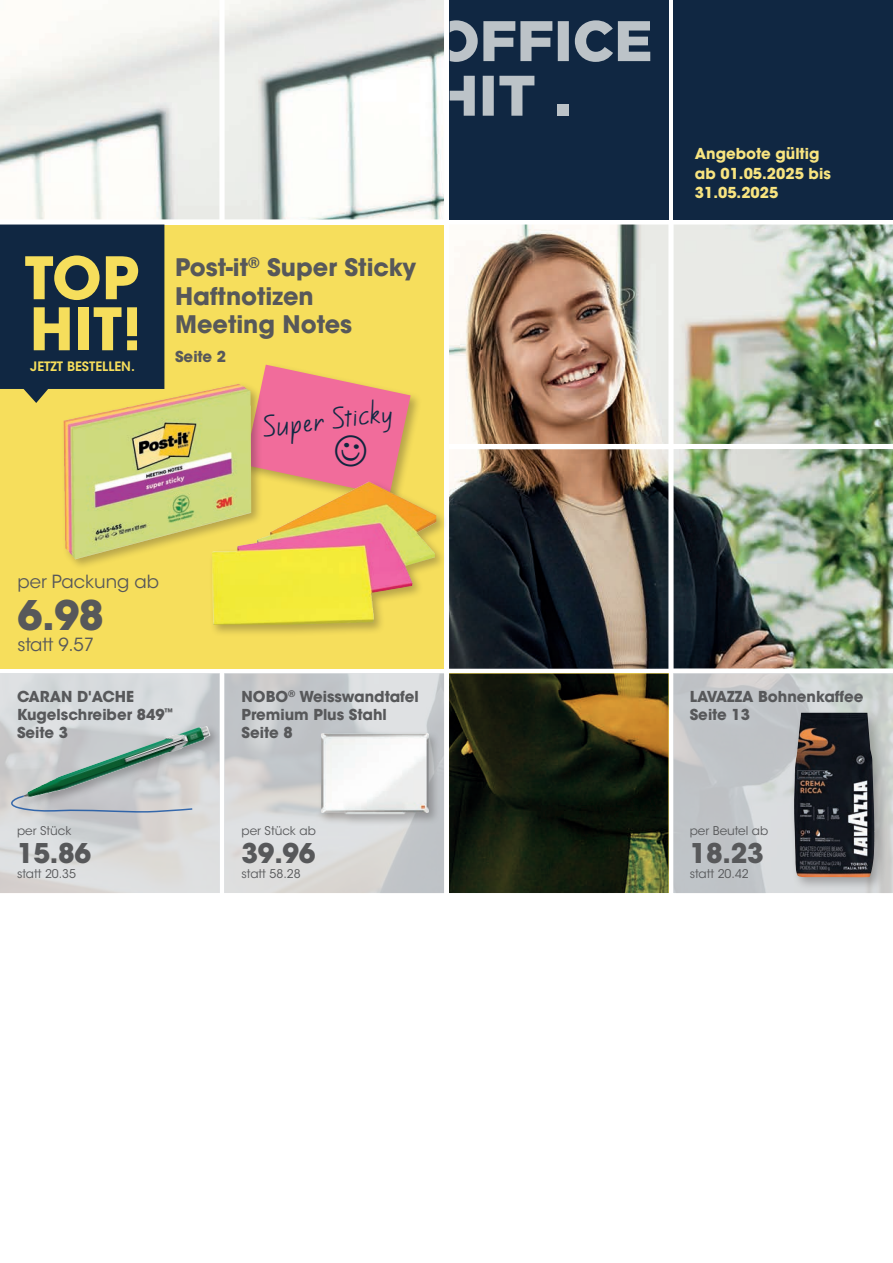
<style>
.page{position:relative;width:893px;height:1263px;background:#fff}
.page>*{position:absolute;margin:0;border:0;box-sizing:border-box;transform-origin:0 0}
.OH_TOP-Hit_TH-G2{font:700 58.05px "ITC Avant Garde Std";letter-spacing:.005em;color:#f6de5c}
.OH_Preis_Titelseite_gross{font:700 40.5px "ITC Avant Garde Std";color:#57585a}
.OH_Preis_Titelseite{font:700 27px "ITC Avant Garde Std";letter-spacing:-.01em;color:#57585a}
.OH_KG_Bezeichnung_TH_Titelseite{font:700 24px/28.5px "ITC Avant Garde Std";color:#57585a}
.OH_KG_Bezeichnung_Titelseite{font:22.65px "Kiwi School Handwriting";color:#112a44}
.OH_Preis_Text_Titelseite_gross{font:18px "ITC Avant Garde Std";color:#57585a}
.OH_Preis_Titelseite_gross-2{font:18px "ITC Avant Garde Std";letter-spacing:-.01em;color:#57585a}
.OH_KG_Bezeichnung_Titelseite-2{font:700 15px/18px "ITC Avant Garde Std";color:#57585a}
.OH_LO_Gueltigkeit_Titelseite{font:700 15px/19.5px "ITC Avant Garde Std";color:#f8e480}
.OH_KG_Seitenverweis{font:700 15px "ITC Avant Garde Std";color:#57585a}
.OH_TOP-Hit_Bestellen-G2{font:600 12.9px "ITC Avant Garde Std";color:#f6de5c}
.OH_Preis_statt_Titelseite{font:12px "ITC Avant Garde Std";color:#57585a}
.OH_Preis_Text_Titelseite{font:12px "ITC Avant Garde Std";color:#57585a}
</style>
<div class="page">
<img style="left:0;top:0;width:893px;height:893px">
<svg style="left:449px;top:674px;width:219px;height:219px;background:#272812"></svg>
<svg style="left:0;top:674px;width:219px;height:219px;background:#d7d8d9"></svg>
<svg style="left:225px;top:674px;width:219px;height:219px;background:#d0d2d3"></svg>
<svg style="left:674px;top:674px;width:219px;height:219px;background:#c6c9cc"></svg>
<div style="left:450px;top:1px;width:218px;height:218px;background:#102742"></div>
<svg style="left:450px;top:20px;width:200px;height:42px"></svg>
<svg style="left:450px;top:76px;width:84px;height:40px"></svg>
<div style="left:558px;top:105px;width:11px;height:11px;background:#bcc3c8"></div>
<div style="left:0;top:225px;width:444px;height:443px;background:#f6de5c"></div>
<div style="left:318px;top:730px;width:123px;height:96px;background:#231f20;opacity:.3"></div>
<img style="left:321px;top:733px;width:108px;height:81px">
<div style="left:791px;top:709px;width:97px;height:182px;background:#231f20;opacity:.3"></div>
<img style="left:794px;top:713px;width:7px;height:81px">
<div style="left:242px;top:362px;width:180px;height:145px;background:#231f20;opacity:.3"></div>
<svg style="left:9px;top:794px;width:185px;height:19px"></svg>
<div style="left:21px;top:724px;width:201px;height:85px;background:#231f20;opacity:.3"></div>
<img style="left:23px;top:726px;width:187px;height:71px">
<div style="left:61px;top:381px;width:202px;height:190px;background:#231f20;opacity:.3"></div>
<img style="left:64px;top:384px;width:180px;height:175px">
<div style="left:209px;top:479px;width:239px;height:158px;background:#231f20;opacity:.3"></div>
<img style="left:212px;top:483px;width:154px;height:69px">
<svg style="left:0;top:225px;width:164px;height:178px;background:#203443"></svg>
<svg style="left:244px;top:365px;width:167px;height:131px"></svg>
<p class="OH_TOP-Hit_TH-G2" style="left:25px;top:240px;width:116px">TOP</p>
<p class="OH_TOP-Hit_TH-G2" style="left:30px;top:291px;width:113px">HIT!</p>
<p class="OH_TOP-Hit_Bestellen-G2" style="left:30px;top:358px;width:106px">JETZT BESTELLEN.</p>
<p class="OH_KG_Bezeichnung_TH_Titelseite" style="left:175px;top:253px;width:243px">Post-it<sup>®</sup> Super Sticky<br>Haftnotizen<br>Meeting Notes</p>
<p class="OH_KG_Seitenverweis" style="left:175px;top:347px;width:53px">Seite 2</p>
<p class="OH_KG_Bezeichnung_Titelseite" style="left:261px;top:416px;width:132px;rotate:-7deg">Super Sticky</p>
<p class="OH_Preis_Text_Titelseite_gross" style="left:17px;top:570px;width:143px">per Packung ab</p>
<p class="OH_Preis_Titelseite_gross" style="left:17px;top:589px;width:88px">6.98</p>
<p class="OH_Preis_Titelseite_gross-2" style="left:17px;top:633px;width:78px">statt 9.57</p>
<p class="OH_KG_Bezeichnung_Titelseite-2" style="left:17px;top:687px;width:158px">CARAN D'ACHE<br>Kugelschreiber 849<sup>™</sup></p>
<p class="OH_KG_Bezeichnung_Titelseite-2" style="left:17px;top:723px;width:53px">Seite 3</p>
<p class="OH_Preis_Text_Titelseite" style="left:17px;top:823px;width:56px">per Stück</p>
<p class="OH_Preis_Titelseite" style="left:17px;top:835px;width:76px">15.86</p>
<p class="OH_Preis_statt_Titelseite" style="left:17px;top:866px;width:61px">statt 20.35</p>
<p class="OH_KG_Bezeichnung_Titelseite-2" style="left:242px;top:687px;width:179px">NOBO<sup>®</sup> Weisswandtafel<br>Premium Plus Stahl<br>Seite 8</p>
<p class="OH_Preis_Text_Titelseite" style="left:242px;top:823px;width:76px">per Stück ab</p>
<p class="OH_Preis_Titelseite" style="left:242px;top:835px;width:76px">39.96</p>
<p class="OH_Preis_statt_Titelseite" style="left:242px;top:866px;width:61px">statt 58.28</p>
<p class="OH_LO_Gueltigkeit_Titelseite" style="left:695px;top:144px;width:126px">Angebote gültig</p>
<p class="OH_LO_Gueltigkeit_Titelseite" style="left:695px;top:163px;width:137px">ab 01.05.2025 bis<br>31.05.2025</p>
<p class="OH_KG_Bezeichnung_Titelseite-2" style="left:690px;top:687px;width:175px">LAVAZZA Bohnenkaffee<br>Seite 13</p>
<p class="OH_Preis_Text_Titelseite" style="left:690px;top:823px;width:80px">per Beutel ab</p>
<p class="OH_Preis_Titelseite" style="left:690px;top:835px;width:76px">18.23</p>
<p class="OH_Preis_statt_Titelseite" style="left:690px;top:866px;width:61px">statt 20.42</p>
</div>
